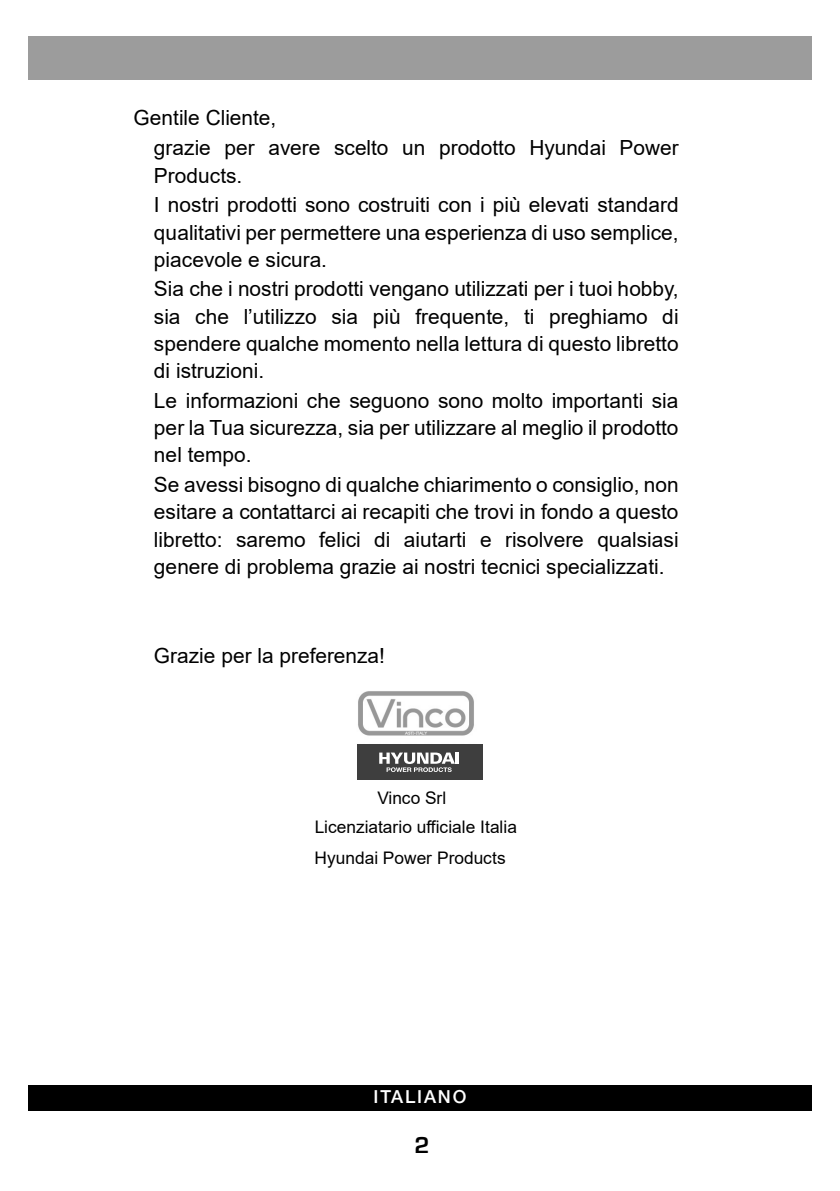
<style>
.page{position:relative;width:840px;height:1191px;background:#fff}
.page>*{position:absolute;margin:0;border:0;box-sizing:border-box;transform-origin:0 0}
.t1{font:700 24px "Eurostile";color:#000}
.t2{font:20.8px/27.2px "Arial";color:#000}
.t3{font:500 18px "Helvetica Neue LT Pro";letter-spacing:.1em;color:#fff}
.t4{font:17.4px/30px "Arial";color:#000}
</style>
<div class="page">
<div style="left:28px;top:1085px;width:783px;height:25px;background:#000"></div>
<div style="left:28px;top:36px;width:783px;height:43px;background:#9c9c9c"></div>
<img style="left:358px;top:691px;width:116px;height:45px">
<div style="left:357px;top:744px;width:125px;height:35px;background:#3e3e3e"></div>
<svg style="left:379px;top:752px;width:75px;height:20px"></svg>
<hr style="left:455px;top:752px;width:4px;height:11px;background:#fff">
<p class="t2" style="left:154px;top:103px;width:526px;line-height:30px;text-indent:-20px">Gentile Cliente,<br>grazie per avere scelto un prodotto Hyundai Power</p>
<p class="t2" style="left:154px;top:160px;width:526px;line-height:29.8px">Products.<br>I nostri prodotti sono costruiti con i più elevati standard</p>
<p class="t2" style="left:154px;top:218px;width:526px">qualitativi per permettere una esperienza di uso semplice, piacevole e sicura.</p>
<p class="t2" style="left:154px;top:275px;width:526px;text-align:justify">Sia che i nostri prodotti vengano utilizzati per i tuoi hobby, sia che l’utilizzo sia più frequente, ti preghiamo di spendere qualche momento nella lettura di questo libretto di istruzioni.</p>
<p class="t2" style="left:154px;top:387px;width:525px;text-align:justify">Le informazioni che seguono sono molto importanti sia per la Tua sicurezza, sia per utilizzare al meglio il prodotto nel tempo.</p>
<p class="t2" style="left:154px;top:471px;width:526px;text-align:justify">Se avessi bisogno di qualche chiarimento o consiglio, non esitare a contattarci ai recapiti che trovi in fondo a questo libretto: saremo felici di aiutarti e risolvere qualsiasi genere di problema grazie ai nostri tecnici specializzati.</p>
<p class="t2" style="left:154px;top:642px;width:232px">Grazie per la preferenza!</p>
<p class="t4" style="left:314px;top:782px;width:204px;text-indent:63px">Vinco Srl<br>Licenziatario ufficiale Italia<br>Hyundai Power Products</p>
<p class="t3" style="left:373px;top:1085px;width:94px">ITALIANO</p>
<p class="t1" style="left:414px;top:1132px;width:17px">2</p>
</div>
